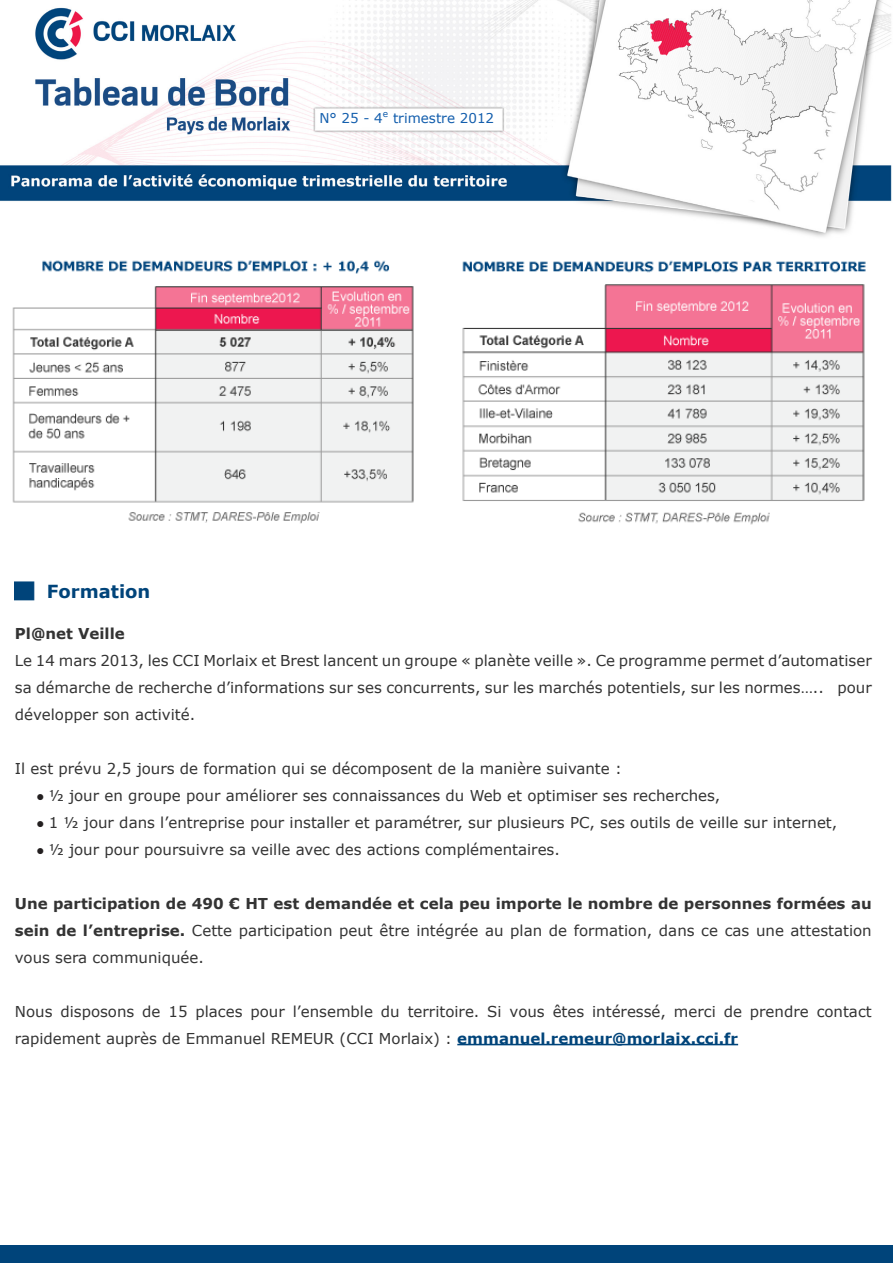
<style>
.page{position:relative;width:893px;height:1263px;background:#fff}
.page>*{position:absolute;margin:0;border:0;box-sizing:border-box;transform-origin:0 0}
.titres_puce_bleu{font:700 18px "Verdana";color:#00447a}
.content{font:15px/27px "Verdana";color:#333;text-align:justify}
.content-2{font:700 15px/27px "Verdana";color:#333;text-align:justify}
.t1{font:13.5px "Verdana";color:#135ead}
.s1{font-weight:700;font-size:12px;color:#231f20}
.s2{font-weight:400}
.s3{font-weight:700;color:#00447a}
</style>
<div class="page">
<img style="left:0;top:0;width:892px;height:237px">
<div style="left:0;top:1246px;width:893px;height:17px;background:#00447a"></div>
<img style="left:15px;top:581px;width:20px;height:20px">
<hr style="left:457px;top:1044px;width:281px;height:1px;background:#00447a">
<img style="left:12px;top:260px;width:402px;height:264px">
<img style="left:462px;top:260px;width:404px;height:265px">
<p class="t1" style="left:319px;top:109px;width:176px">N° 25 - 4<sup>e</sup> trimestre 2012</p>
<p class="titres_puce_bleu" style="left:47px;top:578px;width:105px">Formation</p>
<p class="content-2" style="left:15px;top:619px;width:111px">Pl@net Veille</p>
<p class="content" style="left:15px;top:646px;width:858px">Le 14 mars 2013, les CCI Morlaix et Brest lancent un groupe « planète veille ». Ce programme permet d’automatiser sa démarche de recherche d’informations sur ses concurrents, sur les marchés potentiels, sur les normes….. pour développer son activité.</p>
<p class="content" style="left:15px;top:754px;width:608px">Il est prévu 2,5 jours de formation qui se décomposent de la manière suivante :</p>
<p class="content" style="left:36px;top:781px;width:686px"><span class="s1">•</span> ½ jour en groupe pour améliorer ses connaissances du Web et optimiser ses recherches,</p>
<p class="content" style="left:36px;top:808px;width:803px"><span class="s1">•</span> 1 ½ jour dans l’entreprise pour installer et paramétrer, sur plusieurs PC, ses outils de veille sur internet,</p>
<p class="content" style="left:36px;top:835px;width:525px"><span class="s1">•</span> ½ jour pour poursuivre sa veille avec des actions complémentaires.</p>
<p class="content-2" style="left:15px;top:889px;width:858px">Une participation de 490 € HT est demandée et cela peu importe le nombre de personnes formées au sein de l’entreprise. <span class="s2">Cette participation peut être intégrée au plan de formation, dans ce cas une attestation vous sera communiquée.</span></p>
<p class="content" style="left:15px;top:997px;width:858px">Nous disposons de 15 places pour l’ensemble du territoire. Si vous êtes intéressé, merci de prendre contact rapidement auprès de Emmanuel REMEUR (CCI Morlaix) : <span class="s3">emmanuel.remeur@morlaix.cci.fr</span></p>
</div>
